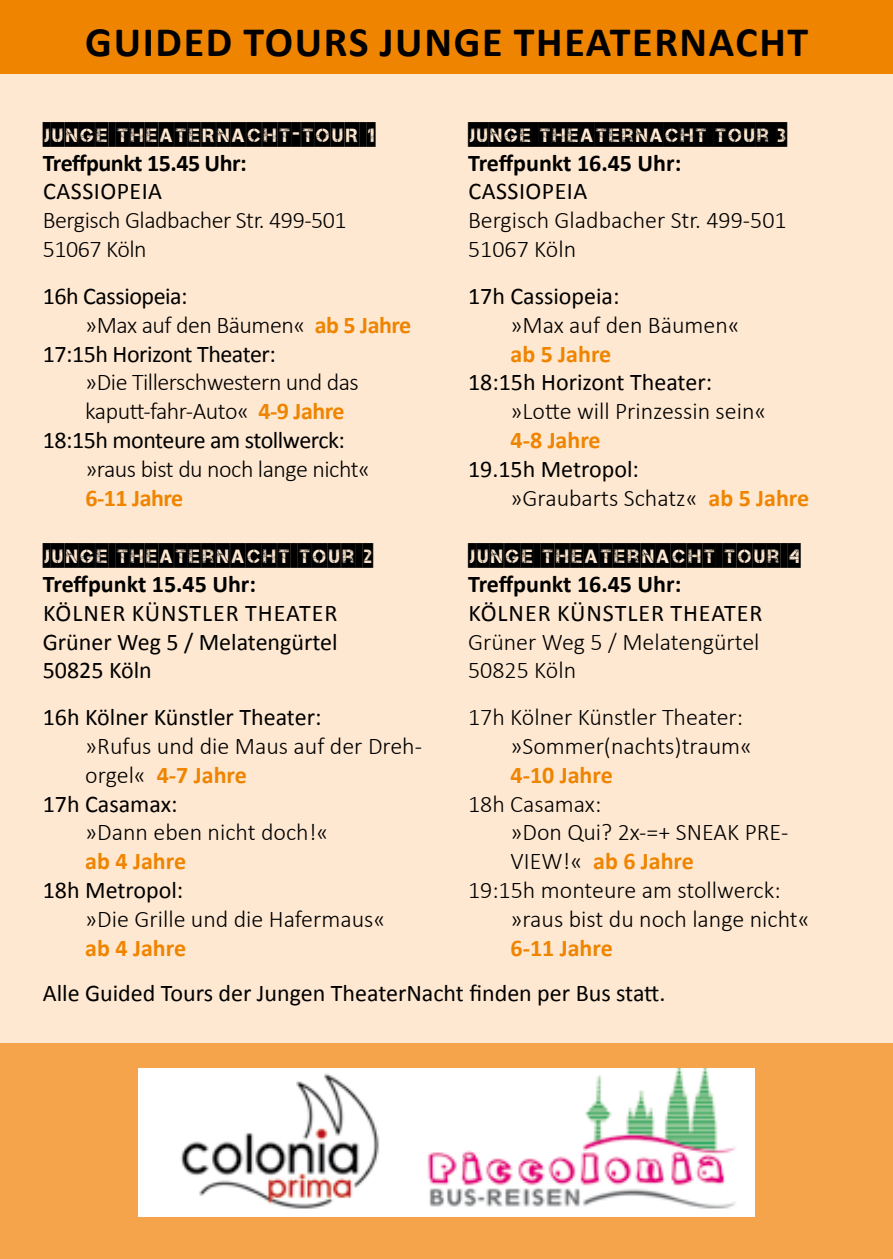
<style>
.page{position:relative;width:893px;height:1259px;background:#fff}
.page>*{position:absolute;margin:0;border:0;box-sizing:border-box;transform-origin:0 0}
.t1{font:700 42px "Calibri";letter-spacing:.04em;color:#000}
.t2{font:300 24px/28.8px "Calibri";color:#000}
.t3{font:24px/28.8px "Calibri";color:#000;text-align:justify}
.t4{font:300 24px/28.8px "Calibri";letter-spacing:-.02em;color:#000}
.t5{font:700 24px "Calibri";color:#ef8400}
.t6{font:700 24px "Calibri";letter-spacing:-.005em;color:#000}
.t7{font:24px "Take Cover";color:#000}
.t8{font:24px "Calibri";letter-spacing:-.02em;color:#000}
.t9{font:24px "Calibri";letter-spacing:.04em;color:#000}
.t10{font:24px "Take Cover";letter-spacing:-.02em;color:#000}
.s1{font-weight:700;color:#ef8400}
.s2{font-weight:300;color:#000}
.s3{font-weight:400}
</style>
<div class="page">
<div style="left:0;top:67px;width:893px;height:987px;background:#fee8d1"></div>
<div style="left:0;top:1043px;width:893px;height:216px;background:#f5a44c"></div>
<img style="left:138px;top:1068px;width:617px;height:148px">
<div style="left:0;top:0;width:893px;height:73px;background:#ef8400"></div>
<h1 class="t1" style="left:85px;top:15px;width:53px">Guided</h1>
<h1 class="t1" style="left:243px;top:15px;width:48px">Tours</h1>
<h1 class="t1" style="left:380px;top:15px;width:208px">Junge Theater</h1>
<h1 class="t1" style="left:680px;top:15px;width:124px">nacht</h1>
<p class="t7" style="left:43px;top:122px;width:38px">JUNGE</p>
<p class="t7" style="left:116px;top:122px;width:30px">THEATER</p>
<p class="t7" style="left:216px;top:122px;width:31px">NACHT</p>
<p class="t7" style="left:291px;top:122px;width:86px">-TOUR 1</p>
<p class="t6" style="left:43px;top:147px;width:206px">Treffpunkt 15.45 Uhr:</p>
<p class="t3" style="left:43px;top:177px;width:118px">Cassiopeia</p>
<p class="t4" style="left:43px;top:206px;width:305px">Bergisch Gladbacher Str. 499-501<br>51067 Köln</p>
<p class="t8" style="left:43px;top:281px;width:146px">16h Cassiopeia:</p>
<p class="t4" style="left:85px;top:310px;width:327px">»Max auf den Bäumen« <span class="s1">ab 5 Jahre</span></p>
<p class="t8" style="left:43px;top:338px;width:235px">17:15h Horizont Theater:</p>
<p class="t4" style="left:85px;top:368px;width:275px">»Die Tillerschwestern und das</p>
<p class="t4" style="left:85px;top:396px;width:261px">kaputt-fahr-Auto« <span class="s1">4-9 Jahre</span></p>
<p class="t8" style="left:43px;top:425px;width:304px">18:15h monteure am stollwerck:</p>
<p class="t4" style="left:85px;top:454px;width:286px">»raus bist du noch lange nicht«</p>
<p class="t5" style="left:85px;top:482px;width:99px">6-11 Jahre</p>
<p class="t7" style="left:43px;top:543px;width:332px">JUNGE THEATERNACHT TOUR 2</p>
<p class="t6" style="left:43px;top:569px;width:215px">Treffpunkt 15.45 Uhr:</p>
<p class="t9" style="left:43px;top:597px;width:229px">Kölner Künstler Theate</p>
<p class="t3" style="left:43px;top:598px;width:296px;text-indent:282px">r Grüner Weg 5 / Melatengürtel 50825 Köln</p>
<p class="t3" style="left:43px;top:703px;width:280px">16h Kölner Künstler Theater:</p>
<p class="t2" style="left:85px;top:731px;width:338px">»Rufus und die Maus auf der Dreh-</p>
<p class="t5" style="left:85px;top:759px;width:163px"><span class="s2">orgel«</span> 4-7 Jahre</p>
<p class="t3" style="left:43px;top:789px;width:136px">17h Casamax:</p>
<p class="t2" style="left:85px;top:818px;width:245px">»Dann eben nicht doch!«</p>
<p class="t5" style="left:85px;top:846px;width:102px">ab 4 Jahre</p>
<p class="t3" style="left:43px;top:876px;width:142px">18h Metropol:</p>
<p class="t2" style="left:85px;top:904px;width:302px">»Die Grille und die Hafermaus«</p>
<p class="t5" style="left:85px;top:932px;width:102px">ab 4 Jahre</p>
<p class="t10" style="left:468px;top:122px;width:321px">JUNGE THEATERNACHT TOUR 3</p>
<p class="t6" style="left:468px;top:147px;width:215px">Treffpunkt 16.45 Uhr:</p>
<p class="t3" style="left:468px;top:177px;width:118px">Cassiopeia</p>
<p class="t2" style="left:468px;top:206px;width:320px">Bergisch Gladbacher Str. 499-501<br>51067 Köln</p>
<p class="t3" style="left:468px;top:282px;width:153px">17h Cassiopeia:</p>
<p class="t2" style="left:511px;top:310px;width:231px">»Max auf den Bäumen«</p>
<p class="t5" style="left:511px;top:338px;width:102px">ab 5 Jahre</p>
<p class="t3" style="left:468px;top:368px;width:246px">18:15h Horizont Theater:</p>
<p class="t2" style="left:511px;top:396px;width:257px">»Lotte will Prinzessin sein«</p>
<p class="t5" style="left:511px;top:425px;width:92px">4-8 Jahre</p>
<p class="t2" style="left:511px;top:454px;width:300px;text-indent:-43px"><span class="s3">19.15h Metropol:<br></span>»Graubarts Schatz« <span class="s1">ab 5 Jahre</span></p>
<p class="t7" style="left:468px;top:543px;width:334px">JUNGE THEATERNACHT TOUR 4</p>
<p class="t6" style="left:468px;top:569px;width:215px">Treffpunkt 16.45 Uhr:</p>
<p class="t9" style="left:468px;top:597px;width:229px">Kölner Künstler Theate</p>
<p class="t3" style="left:750px;top:598px;width:15px">r</p>
<p class="t2" style="left:468px;top:627px;width:293px">Grüner Weg 5 / Melatengürtel<br>50825 Köln</p>
<p class="t2" style="left:510px;top:702px;width:243px;text-indent:-43px">17h Kölner Künstler Theater: »Sommer(nachts)traum«</p>
<p class="t5" style="left:510px;top:759px;width:104px">4-10 Jahre</p>
<p class="t2" style="left:468px;top:789px;width:135px">18h Casamax:</p>
<p class="t2" style="left:510px;top:818px;width:279px">»Don Qui? 2x-=+ SNEAK PRE-</p>
<p class="t5" style="left:510px;top:846px;width:185px"><span class="s2">VIEW!«</span> ab 6 Jahre</p>
<p class="t2" style="left:468px;top:875px;width:314px">19:15h monteure am stollwerck:</p>
<p class="t2" style="left:510px;top:904px;width:301px">»raus bist du noch lange nicht«</p>
<p class="t5" style="left:510px;top:932px;width:104px">6-11 Jahre</p>
<p class="t3" style="left:43px;top:979px;width:624px">Alle Guided Tours der Jungen TheaterNacht finden per Bus statt.</p>
</div>
